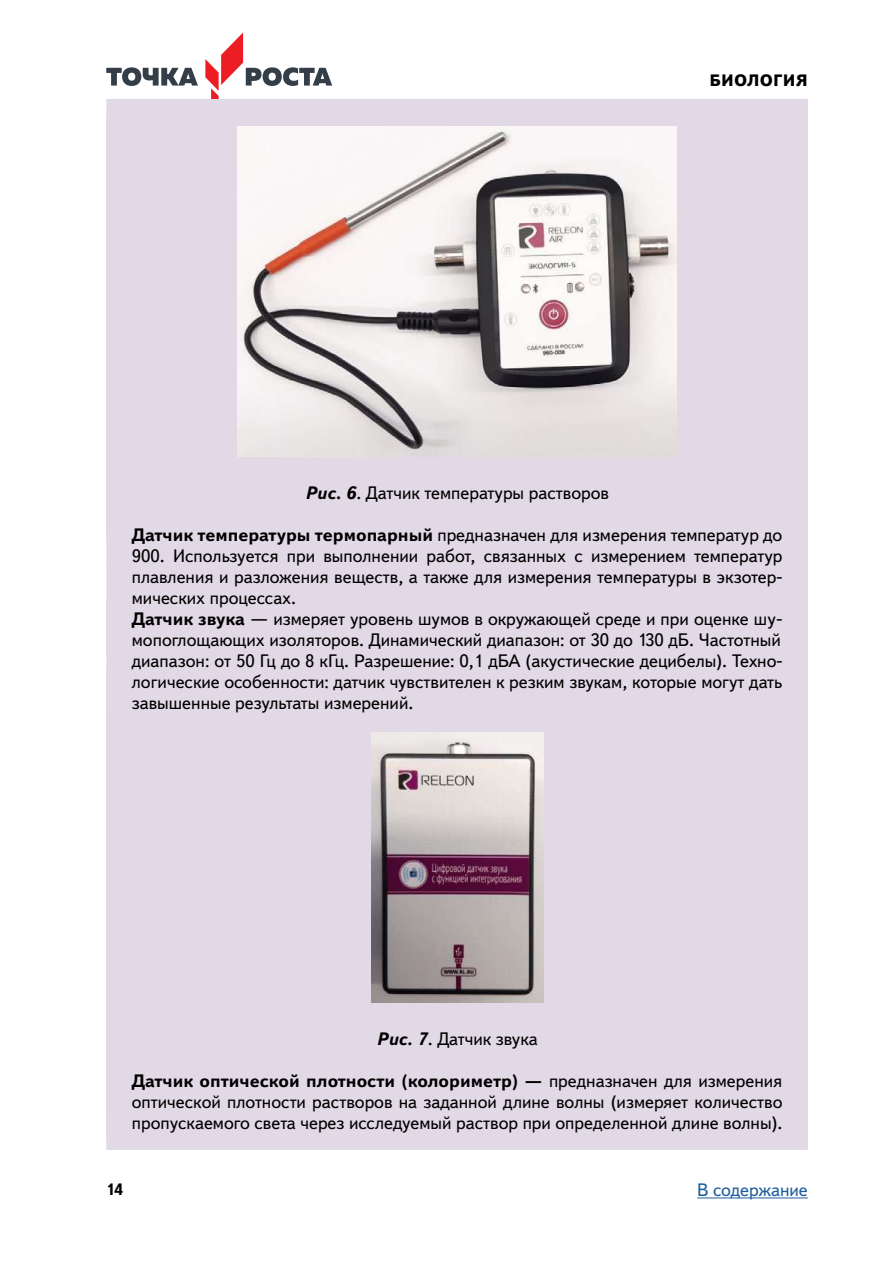
<style>
.page{position:relative;width:893px;height:1263px;background:#fff}
.page>*{position:absolute;margin:0;border:0;box-sizing:border-box;transform-origin:0 0}
.t1{font:18px/21px "Textbook New";color:#000}
.t2{font:18px "Textbook New";color:#215e9e}
.t3{font:800 16.5px "Textbook New";letter-spacing:.01em;color:#000}
.t4{font:700 16.5px "Textbook New";color:#000}
.s1{font-weight:700;font-style:italic}
.s2{font-weight:700}
</style>
<div class="page">
<svg style="left:106px;top:67px;width:92px;height:19px"></svg>
<svg style="left:205px;top:32px;width:127px;height:67px"></svg>
<hr style="left:697px;top:1197px;width:111px;height:1px;background:#215e9e">
<div style="left:106px;top:99px;width:702px;height:53px;background:#e2d9e6"></div>
<div style="left:106px;top:141px;width:702px;height:53px;background:#e2d9e6"></div>
<div style="left:106px;top:183px;width:702px;height:53px;background:#e2d9e6"></div>
<div style="left:106px;top:225px;width:702px;height:53px;background:#e2d9e6"></div>
<div style="left:106px;top:267px;width:702px;height:53px;background:#e2d9e6"></div>
<div style="left:106px;top:309px;width:702px;height:53px;background:#e2d9e6"></div>
<div style="left:106px;top:351px;width:702px;height:53px;background:#e2d9e6"></div>
<div style="left:106px;top:393px;width:702px;height:53px;background:#e2d9e6"></div>
<div style="left:106px;top:435px;width:702px;height:53px;background:#e2d9e6"></div>
<div style="left:106px;top:477px;width:702px;height:53px;background:#e2d9e6"></div>
<div style="left:106px;top:517px;width:702px;height:45px;background:#e2d9e6"></div>
<div style="left:106px;top:561px;width:702px;height:53px;background:#e2d9e6"></div>
<div style="left:106px;top:603px;width:702px;height:53px;background:#e2d9e6"></div>
<div style="left:106px;top:643px;width:702px;height:45px;background:#e2d9e6"></div>
<div style="left:106px;top:687px;width:702px;height:53px;background:#e2d9e6"></div>
<div style="left:106px;top:729px;width:702px;height:53px;background:#e2d9e6"></div>
<div style="left:106px;top:771px;width:702px;height:53px;background:#e2d9e6"></div>
<div style="left:106px;top:813px;width:702px;height:53px;background:#e2d9e6"></div>
<div style="left:106px;top:855px;width:702px;height:53px;background:#e2d9e6"></div>
<div style="left:106px;top:897px;width:702px;height:53px;background:#e2d9e6"></div>
<div style="left:106px;top:939px;width:702px;height:53px;background:#e2d9e6"></div>
<div style="left:106px;top:981px;width:702px;height:53px;background:#e2d9e6"></div>
<div style="left:106px;top:1023px;width:702px;height:53px;background:#e2d9e6"></div>
<div style="left:106px;top:1065px;width:702px;height:53px;background:#e2d9e6"></div>
<div style="left:106px;top:1105px;width:702px;height:45px;background:#e2d9e6"></div>
<img style="left:237px;top:127px;width:440px;height:330px">
<img style="left:371px;top:733px;width:172px;height:270px">
<p class="t3" style="left:710px;top:70px;width:100px">БИОЛОГИЯ</p>
<p class="t1" style="left:305px;top:482px;width:306px"><span class="s1">Рис. 6</span>. Датчик температуры растворов</p>
<p class="t1" style="left:132px;top:524px;width:652px"><span class="s2">Датчик температуры термопарный</span> предназначен для измерения температур до 900. Используется при выполнении работ, связанных с измерением температур плавления и разложения веществ, а также для измерения температуры в экзотер&shy;мических процессах.<br><span class="s2">Датчик звука</span> ― измеряет уровень шумов в окружающей среде и при оценке шу&shy;мопоглощающих изоляторов. Динамический диапазон: от 30 до 130 дБ. Частотный диапазон: от 50 Гц до 8 кГц. Разрешение: 0,1 дБА (акустические децибелы). Техно&shy;логические особенности: датчик чувствителен к резким звукам, которые могут дать завышенные результаты измерений.</p>
<p class="t1" style="left:376px;top:1028px;width:163px"><span class="s1">Рис. 7</span>. Датчик звука</p>
<p class="t1" style="left:132px;top:1070px;width:652px;text-align:justify"><span class="s2">Датчик оптической плотности (колориметр) ―</span> предназначен для измерения оптической плотности растворов на заданной длине волны (измеряет количество пропускаемого света через исследуемый раствор при определенной длине волны).</p>
<p class="t4" style="left:106px;top:1179px;width:19px">14</p>
<p class="t2" style="left:697px;top:1179px;width:112px">В содержание</p>
</div>
